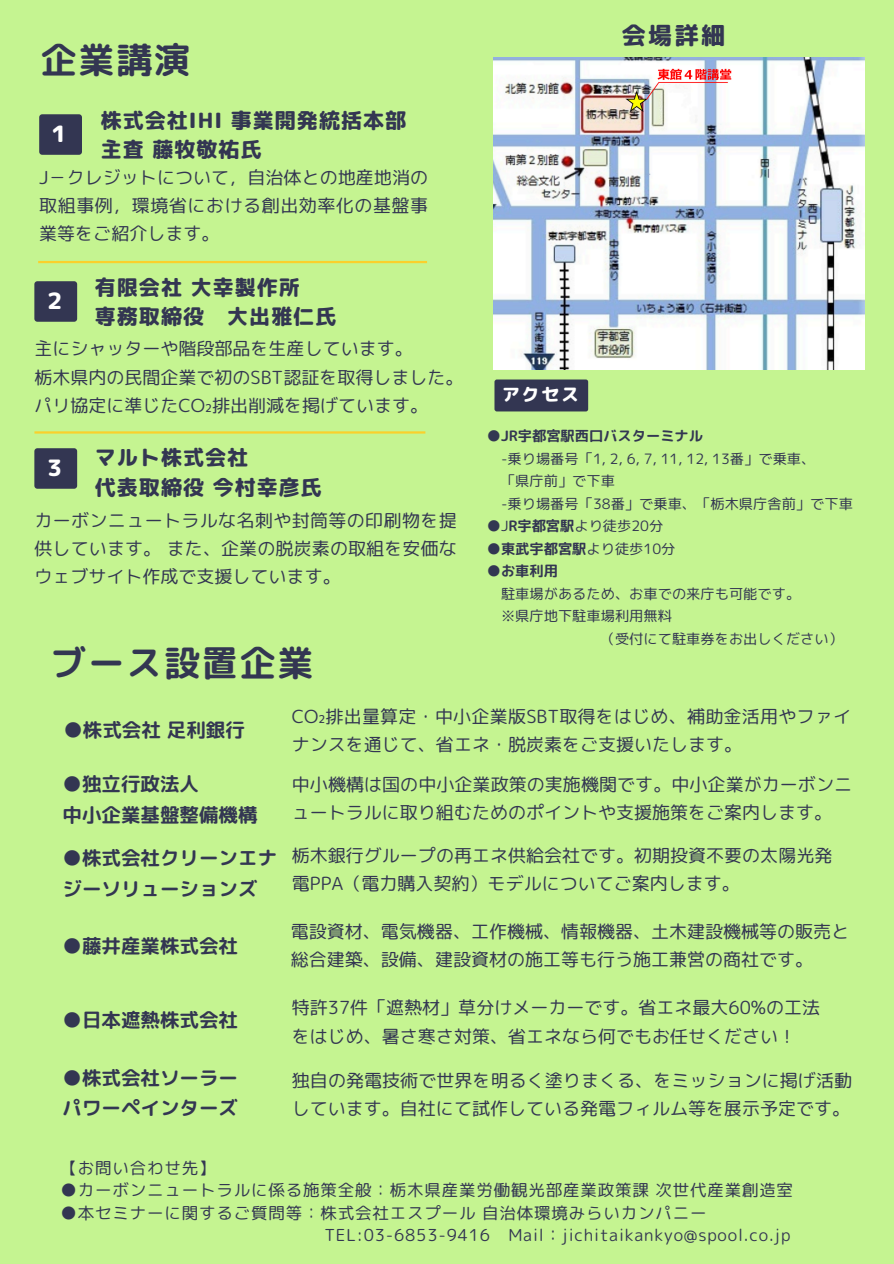
<style>
.page{position:relative;width:894px;height:1264px;background:#fff}
.page>*{position:absolute;margin:0;border:0;box-sizing:border-box;transform-origin:0 0}
.t1{font:36px "rounded mplus 1 p bold";letter-spacing:.05em;color:#333652}
.t2{font:24px "rounded mplus 1 p heavy";color:#333652}
.t3{font:22.5px "rounded mplus 1 p heavy";color:#fff}
.t4{font:21px/29.2px "rounded mplus 1 p heavy";letter-spacing:.05em;color:#333652}
.t5{font:19.5px/30.3px "rounded mplus 1 p bold";color:#333652}
.t6{font:18px/28.2px "rounded mplus 1 p regular";color:#333652}
.t7{font:18px "rounded mplus 1 p heavy";color:#fff}
.t8{font:16.5px "rounded mplus 1 p regular";letter-spacing:.05em;color:#333652}
.t9{font:14.25px "rounded mplus 1 p regular";color:#333652}
.t10{font:14.25px "rounded mplus 1 p bold";color:#333652}
.s1{font-family:"rounded mplus 1 p bold"}
.s2{font-family:"rounded mplus 1 p regular"}
</style>
<div class="page">
<div style="left:0;top:0;width:893px;height:1263px;background:#c5f491"></div>
<hr style="left:38px;top:261px;width:389px;height:2px;background:#fad02c">
<hr style="left:34px;top:431px;width:391px;height:2px;background:#fad02c">
<img style="left:493px;top:57px;width:371px;height:312px">
<div style="left:39px;top:114px;width:43px;height:41px;background:#333652;border-radius:3px"></div>
<div style="left:34px;top:281px;width:43px;height:41px;background:#333652;border-radius:3px"></div>
<div style="left:34px;top:448px;width:43px;height:41px;background:#333652;border-radius:3px"></div>
<div style="left:494px;top:379px;width:94px;height:32px;background:#333652"></div>
<p class="t2" style="left:621px;top:18px;width:105px">会場詳細</p>
<p class="t1" style="left:41px;top:34px;width:151px">企業講演</p>
<h3 class="t4" style="left:101px;top:105px;width:307px">株式会社IHI 事業開発統括本部主査藤牧敬祐氏</h3>
<h5 class="t3" style="left:48px;top:118px;width:24px">１</h5>
<p class="t6" style="left:39px;top:163px;width:390px;text-align:justify">J－クレジットについて，自治体との地産地消の取組事例，環境省における創出効率化の基盤事業等をご紹介します。</p>
<h4 class="t4" style="left:95px;top:272px;width:243px">有限会社大幸製作所<br>専務取締役 大出雅仁氏</h4>
<h5 class="t3" style="left:43px;top:285px;width:24px">２</h5>
<h2 class="t6" style="left:34px;top:334px;width:430px">主にシャッターや階段部品を生産しています。<br>栃木県内の民間企業で初のSBT認証を取得しました。パリ協定に準じたCO₂排出削減を掲げています。</h2>
<p class="t4" style="left:95px;top:442px;width:228px">マルト株式会社<br>代表取締役今村幸彦氏</p>
<h1 class="t7" style="left:501px;top:382px;width:79px">アクセス</h1>
<p class="t10" style="left:486px;top:426px;width:218px">●JR宇都宮駅西口バスターミナル</p>
<p class="t9" style="left:501px;top:448px;width:316px">-乗り場番号「1, 2, 6, 7, 11, 12, 13番」で乗車、</p>
<p class="t9" style="left:501px;top:471px;width:115px">「県庁前」で下車</p>
<p class="t9" style="left:501px;top:493px;width:353px">-乗り場番号「38番」で乗車、「栃木県庁舎前」で下車</p>
<p class="t9" style="left:486px;top:516px;width:178px">●J<span class="s1">R宇都宮駅</span>より徒歩20分</p>
<p class="t9" style="left:486px;top:538px;width:190px">●<span class="s1">東武宇都宮駅</span>より徒歩10分</p>
<p class="t10" style="left:486px;top:561px;width:73px"><span class="s2">●</span>お車利用</p>
<h4 class="t9" style="left:501px;top:583px;width:301px">駐車場があるため、お車での来庁も可能です。</h4>
<p class="t9" style="left:501px;top:606px;width:172px">※県庁地下駐車場利用無料</p>
<p class="t9" style="left:600px;top:628px;width:244px">（受付にて駐車券をお出しください）</p>
<h6 class="t3" style="left:43px;top:452px;width:24px">３</h6>
<p class="t6" style="left:34px;top:506px;width:424px;text-align:justify">カーボンニュートラルな名刺や封筒等の印刷物を提供しています。また、企業の脱炭素の取組を安価なウェブサイト作成で支援しています。</p>
<p class="t1" style="left:51px;top:637px;width:264px">ブース設置企業</p>
<p class="t6" style="left:292px;top:702px;width:560px">CO₂排出量算定・中小企業版SBT取得をはじめ、補助金活用やファイナンスを通じて、省エネ・脱炭素をご支援いたします。</p>
<p class="t5" style="left:63px;top:714px;width:183px">●株式会社足利銀行</p>
<h4 class="t5" style="left:63px;top:769px;width:196px">●独立行政法人<br>中小企業基盤整備機構</h4>
<h5 class="t5" style="left:63px;top:842px;width:216px">●株式会社クリーンエナジーソリューションズ</h5>
<h4 class="t5" style="left:63px;top:930px;width:177px">●藤井産業株式会社</h4>
<p class="t5" style="left:63px;top:1004px;width:177px">●日本遮熱株式会社</p>
<p class="t5" style="left:63px;top:1062px;width:177px">●株式会社ソーラーパワーペインターズ</p>
<p class="t6" style="left:292px;top:770px;width:561px">中小機構は国の中小企業政策の実施機関です。中小企業がカーボンニュートラルに取り組むためのポイントや支援施策をご案内します。</p>
<p class="t6" style="left:292px;top:841px;width:542px">栃木銀行グループの再エネ供給会社です。初期投資不要の太陽光発電PPA（電力購入契約）モデルについてご案内します。</p>
<h4 class="t6" style="left:291px;top:917px;width:560px">電設資材、電気機器、工作機械、情報機器、土木建設機械等の販売と</h4>
<p class="t6" style="left:291px;top:945px;width:524px">総合建築、設備、建設資材の施工等も行う施工兼営の商社です。</p>
<p class="t6" style="left:292px;top:993px;width:529px">特許37件「遮熱材」草分けメーカーです。省エネ最大60%の工法</p>
<h4 class="t6" style="left:292px;top:1021px;width:506px">をはじめ、暑さ寒さ対策、省エネなら何でもお任せください！</h4>
<p class="t6" style="left:292px;top:1066px;width:561px">独自の発電技術で世界を明るく塗りまくる、をミッションに掲げ活動しています。自社にて試作している発電フィルム等を展示予定です。</p>
<h4 class="t8" style="left:61px;top:1156px;width:156px">【お問い合わせ先】</h4>
<h5 class="t8" style="left:61px;top:1178px;width:733px">●カーボンニュートラルに係る施策全般：栃木県産業労働観光部産業政策課次世代産業創造室</h5>
<h4 class="t8" style="left:61px;top:1201px;width:647px">●本セミナーに関するご質問等：株式会社エスプール自治体環境みらいカンパニー</h4>
<p class="t8" style="left:324px;top:1223px;width:467px">TEL:03-6853-9416 Mail：jichitaikankyo@spool.co.jp</p>
</div>
